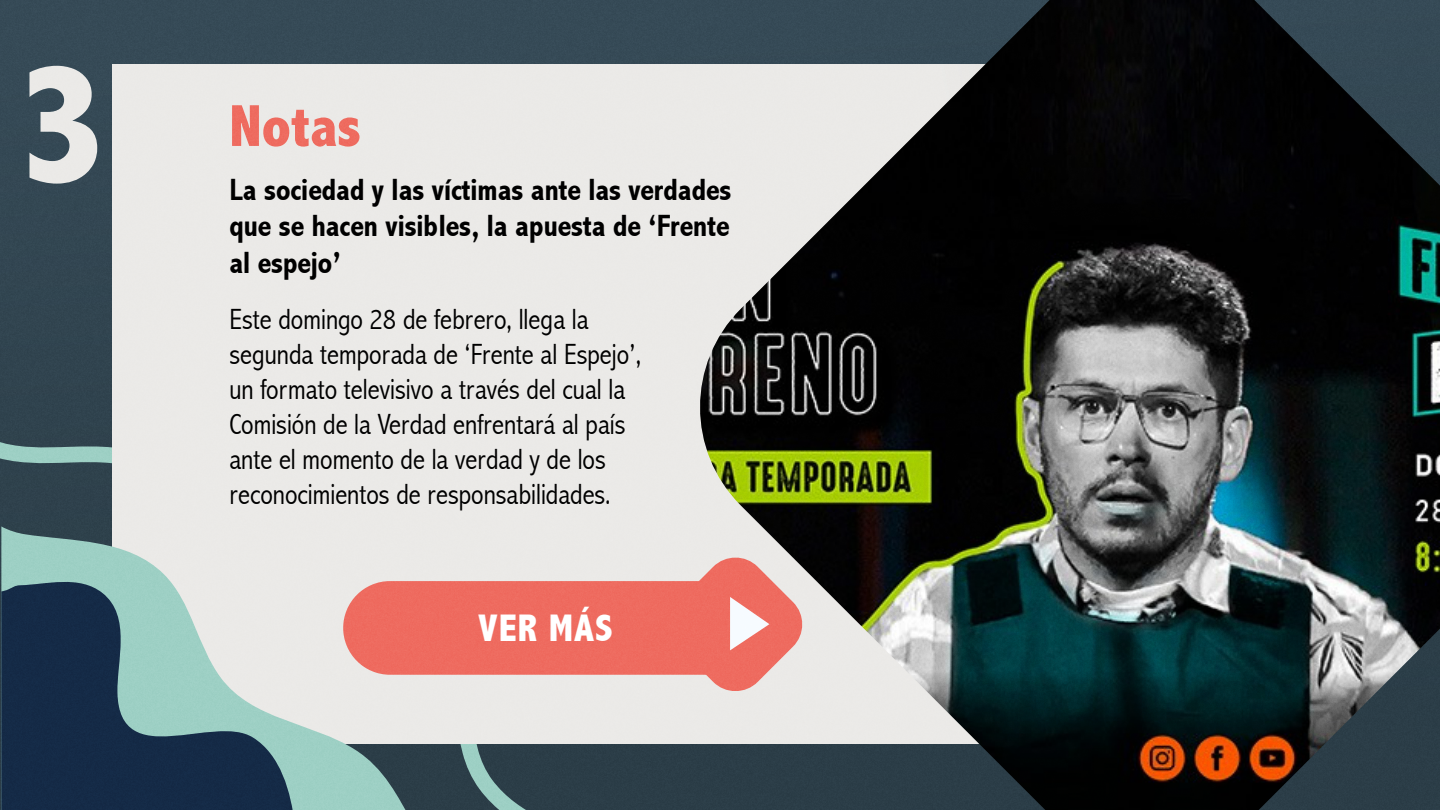
<style>
.page{position:relative;width:1440px;height:810px;background:#fff}
.page>*{position:absolute;margin:0;border:0;box-sizing:border-box;transform-origin:0 0}
.t1{font:800 condensed 175.05px "Abadi";color:#eeedeb}
.t2{font:800 condensed 59.7px "Abadi";color:#f1776b}
.t3{font:800 condensed 38.55px "Abadi";letter-spacing:.025em;color:#fff}
.t4{font:700 condensed 30.75px/36.9px "Abadi";color:#000;text-align:justify}
.t5{font:300 condensed 29.25px/35.1px "Abadi";color:#000}
</style>
<div class="page">
<img style="left:0;top:0;width:1440px;height:810px">
<h1 class="t1" style="left:17px;top:22px;width:91px">3</h1>
<h2 class="t2" style="left:229px;top:91px;width:133px">Notas</h2>
<p class="t4" style="left:229px;top:171px;width:503px">La sociedad y las víctimas ante las verdades que se hacen visibles, la apuesta de ‘Frente al espejo’</p>
<p class="t5" style="left:229px;top:302px;width:413px">Este domingo 28 de febrero, llega la segunda temporada de ‘Frente al Espejo’, un formato televisivo a través del cual la Comisión de la Verdad enfrentará al país ante el momento de la verdad y de los reconocimientos de responsabilidades.</p>
<h3 class="t3" style="left:478px;top:606px;width:136px">VER MÁS</h3>
</div>
